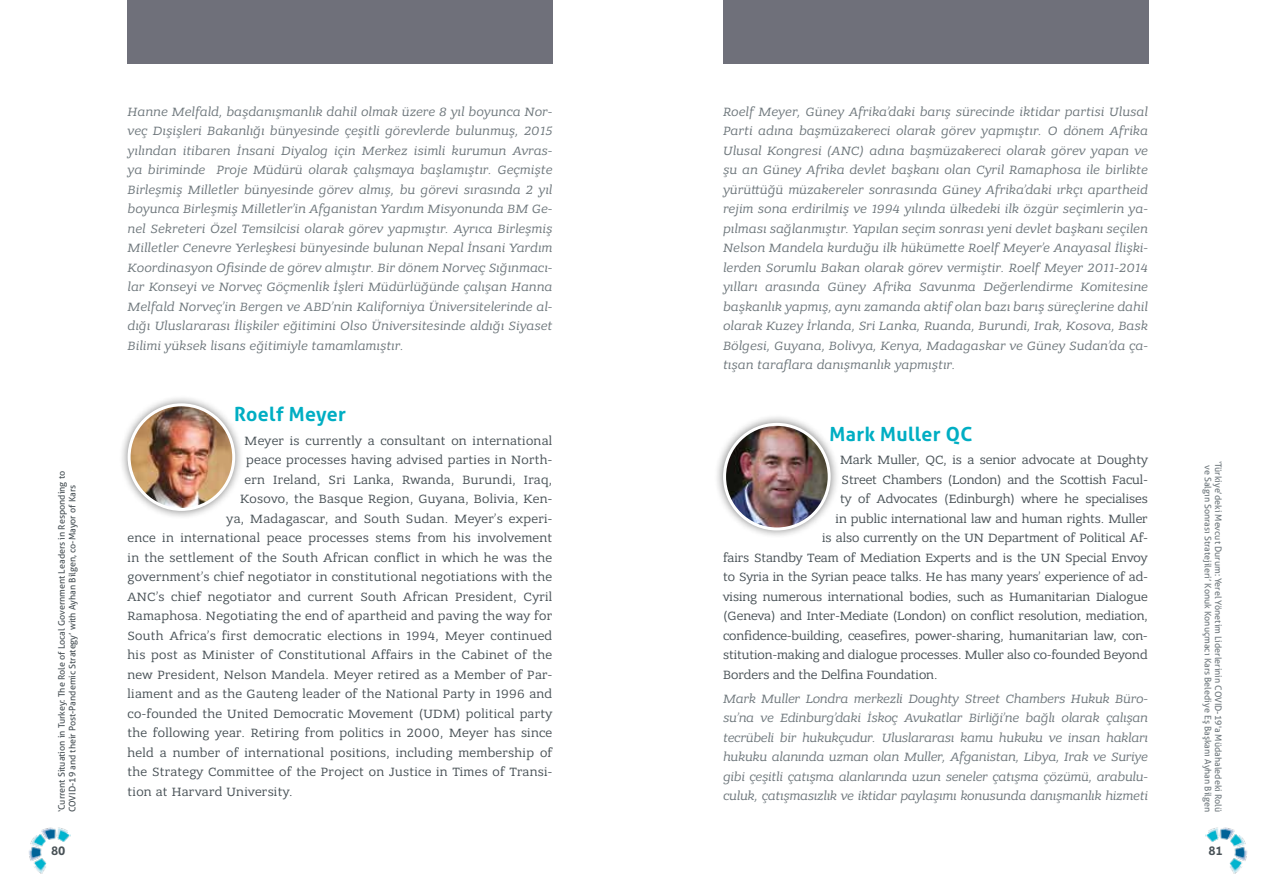
<style>
.page{position:relative;width:1276px;height:893px;background:#fff}
.page>*{position:absolute;margin:0;border:0;box-sizing:border-box;transform-origin:0 0}
.t1{font:700 19.5px "Aller";letter-spacing:.02em;color:#00aec3}
.t2{font:italic 12.75px/19.5px "Bandera Pro";letter-spacing:.02em;color:#6e777c;text-align:justify}
.t3{font:12.75px "Bandera Pro";letter-spacing:.025em;color:#485156}
.t4{font:12.75px "Bandera Pro";color:#485156}
.t5{font:700 12px "Aller";color:#485156}
.t6{font:9px/10.5px "Aller";color:#6e777c;text-align:center}
.t7{font:9px/10.5px "Aller";color:#485156}
</style>
<div class="page">
<img style="left:29px;top:827px;width:42px;height:47px">
<img style="left:1205px;top:827px;width:42px;height:47px">
<div style="left:128px;top:0;width:425px;height:64px;background:#6f707a"></div>
<div style="left:723px;top:0;width:425px;height:64px;background:#6f707a"></div>
<div style="left:119px;top:394px;width:125px;height:126px;background:#000;opacity:.5"></div>
<img style="left:129px;top:405px;width:105px;height:104px;border-radius:52px">
<div style="left:128px;top:403px;width:107px;height:108px;border:3px solid #fff;border-radius:50%"></div>
<div style="left:714px;top:414px;width:125px;height:125px;background:#000;opacity:.5"></div>
<img style="left:724px;top:424px;width:105px;height:105px;border-radius:52px">
<div style="left:723px;top:423px;width:107px;height:107px;border:3px solid #fff;border-radius:50%"></div>
<p class="t7" style="left:56px;top:812px;width:343px;rotate:-90deg">‘Current Situation in Turkey: The Role of Local Government Leaders in Responding to<br>COVID-19 and their Post-Pandemic Strategy’ with Ayhan Bilgen, co-Mayor of Kars</p>
<p class="t2" style="left:128px;top:102px;width:426px">Hanne Melfald, başdanışmanlık dahil olmak üzere 8 yıl boyunca Nor&shy;veç Dışişleri Bakanlığı bünyesinde çeşitli görevlerde bulunmuş, 2015 yılından itibaren İnsani Diyalog için Merkez isimli kurumun Avras&shy;ya biriminde Proje Müdürü olarak çalışmaya başlamıştır. Geçmişte Birleşmiş Milletler bünyesinde görev almış, bu görevi sırasında 2 yıl boyunca Birleşmiş Milletler’in Afganistan Yardım Misyonunda BM Ge&shy;nel Sekreteri Özel Temsilcisi olarak görev yapmıştır. Ayrıca Birleşmiş Milletler Cenevre Yerleşkesi bünyesinde bulunan Nepal İnsani Yardım Koordinasyon Ofisinde de görev almıştır. Bir dönem Norveç Sığınmacı&shy;lar Konseyi ve Norveç Göçmenlik İşleri Müdürlüğünde çalışan Hanna Melfald Norveç’in Bergen ve ABD’nin Kaliforniya Üniversitelerinde al&shy;dığı Uluslararası İlişkiler eğitimini Olso Üniversitesinde aldığı Siyaset Bilimi yüksek lisans eğitimiyle tamamlamıştır.</p>
<h1 class="t1" style="left:234px;top:402px;width:113px">Roelf Meyer</h1>
<p class="t3" style="left:245px;top:433px;width:309px">Meyer is currently a consultant on international</p>
<p class="t3" style="left:246px;top:452px;width:308px">peace processes having advised parties in North-</p>
<p class="t3" style="left:245px;top:472px;width:309px">ern Ireland, Sri Lanka, Rwanda, Burundi, Iraq,</p>
<p class="t3" style="left:240px;top:491px;width:314px">Kosovo, the Basque Region, Guyana, Bolivia, Ken-</p>
<p class="t3" style="left:227px;top:511px;width:327px">ya, Madagascar, and South Sudan. Meyer’s experi-</p>
<p class="t3" style="left:128px;top:530px;width:426px">ence in international peace processes stems from his involvement</p>
<p class="t3" style="left:128px;top:550px;width:426px">in the settlement of the South African conflict in which he was the</p>
<p class="t3" style="left:128px;top:569px;width:426px">government’s chief negotiator in constitutional negotiations with the</p>
<p class="t3" style="left:128px;top:589px;width:426px">ANC’s chief negotiator and current South African President, Cyril</p>
<p class="t3" style="left:128px;top:608px;width:426px">Ramaphosa. Negotiating the end of apartheid and paving the way for</p>
<p class="t3" style="left:128px;top:628px;width:426px">South Africa’s first democratic elections in 1994, Meyer continued</p>
<p class="t3" style="left:128px;top:647px;width:426px">his post as Minister of Constitutional Affairs in the Cabinet of the</p>
<p class="t3" style="left:128px;top:667px;width:426px">new President, Nelson Mandela. Meyer retired as a Member of Par-</p>
<p class="t3" style="left:128px;top:686px;width:426px">liament and as the Gauteng leader of the National Party in 1996 and</p>
<p class="t3" style="left:128px;top:706px;width:426px">co-founded the United Democratic Movement (UDM) political party</p>
<p class="t3" style="left:128px;top:725px;width:426px">the following year. Retiring from politics in 2000, Meyer has since</p>
<p class="t3" style="left:128px;top:745px;width:426px">held a number of international positions, including membership of</p>
<p class="t3" style="left:128px;top:764px;width:426px">the Strategy Committee of the Project on Justice in Times of Transi-</p>
<p class="t3" style="left:128px;top:784px;width:167px">tion at Harvard University.</p>
<p class="t2" style="left:723px;top:102px;width:426px">Roelf Meyer, Güney Afrika’daki barış sürecinde iktidar partisi Ulusal Parti adına başmüzakereci olarak görev yapmıştır. O dönem Afrika Ulusal Kongresi (ANC) adına başmüzakereci olarak görev yapan ve şu an Güney Afrika devlet başkanı olan Cyril Ramaphosa ile birlikte yürüttüğü müzakereler sonrasında Güney Afrika’daki ırkçı apartheid rejim sona erdirilmiş ve 1994 yılında ülkedeki ilk özgür seçimlerin ya&shy;pılması sağlanmıştır. Yapılan seçim sonrası yeni devlet başkanı seçilen Nelson Mandela kurduğu ilk hükümette Roelf Meyer’e Anayasal İlişki&shy;lerden Sorumlu Bakan olarak görev vermiştir. Roelf Meyer 2011-2014 yılları arasında Güney Afrika Savunma Değerlendirme Komitesine başkanlık yapmış, aynı zamanda aktif olan bazı barış süreçlerine dahil olarak Kuzey İrlanda, Sri Lanka, Ruanda, Burundi, Irak, Kosova, Bask Bölgesi, Guyana, Bolivya, Kenya, Madagaskar ve Güney Sudan’da ça&shy;tışan taraflara danışmanlık yapmıştır.</p>
<h1 class="t1" style="left:829px;top:422px;width:144px">Mark Muller QC</h1>
<p class="t4" style="left:840px;top:452px;width:309px">Mark Muller, QC, is a senior advocate at Doughty</p>
<p class="t4" style="left:841px;top:472px;width:307px">Street Chambers (London) and the Scottish Facul-</p>
<p class="t4" style="left:840px;top:491px;width:309px">ty of Advocates (Edinburgh) where he specialises</p>
<p class="t4" style="left:835px;top:511px;width:314px">in public international law and human rights. Muller</p>
<p class="t4" style="left:822px;top:530px;width:327px">is also currently on the UN Department of Political Af-</p>
<p class="t4" style="left:723px;top:550px;width:426px">fairs Standby Team of Mediation Experts and is the UN Special Envoy</p>
<p class="t4" style="left:723px;top:569px;width:426px">to Syria in the Syrian peace talks. He has many years’ experience of ad-</p>
<p class="t4" style="left:723px;top:589px;width:426px">vising numerous international bodies, such as Humanitarian Dialogue</p>
<p class="t4" style="left:723px;top:608px;width:426px">(Geneva) and Inter-Mediate (London) on conflict resolution, mediation,</p>
<p class="t4" style="left:723px;top:628px;width:426px">confidence-building, ceasefires, power-sharing, humanitarian law, con-</p>
<p class="t4" style="left:723px;top:647px;width:426px">stitution-making and dialogue processes. Muller also co-founded Beyond</p>
<p class="t4" style="left:723px;top:667px;width:216px">Borders and the Delfina Foundation.</p>
<p class="t2" style="left:723px;top:689px;width:426px">Mark Muller Londra merkezli Doughty Street Chambers Hukuk Büro&shy;su’na ve Edinburg’daki İskoç Avukatlar Birliği’ne bağlı olarak çalışan tecrübeli bir hukukçudur. Uluslararası kamu hukuku ve insan hakları hukuku alanında uzman olan Muller, Afganistan, Libya, Irak ve Suriye gibi çeşitli çatışma alanlarında uzun seneler çatışma çözümü, arabulu&shy;culuk, çatışmasızlık ve iktidar paylaşımı konusunda danışmanlık hizmeti</p>
<p class="t6" style="left:1223px;top:461px;width:353px;rotate:90deg">‘Türkiye’deki Mevcut Durum: Yerel Yönetim Liderlerinin COVID-19'a Müdahaledeki Rolü ve Salgın Sonrası Stratejileri’ Konuk Konuçmacı Kars Belediye Eş Başkanı Ayhan Bilgen</p>
<p class="t5" style="left:51px;top:843px;width:16px">80</p>
<p class="t5" style="left:1208px;top:843px;width:16px">81</p>
</div>
